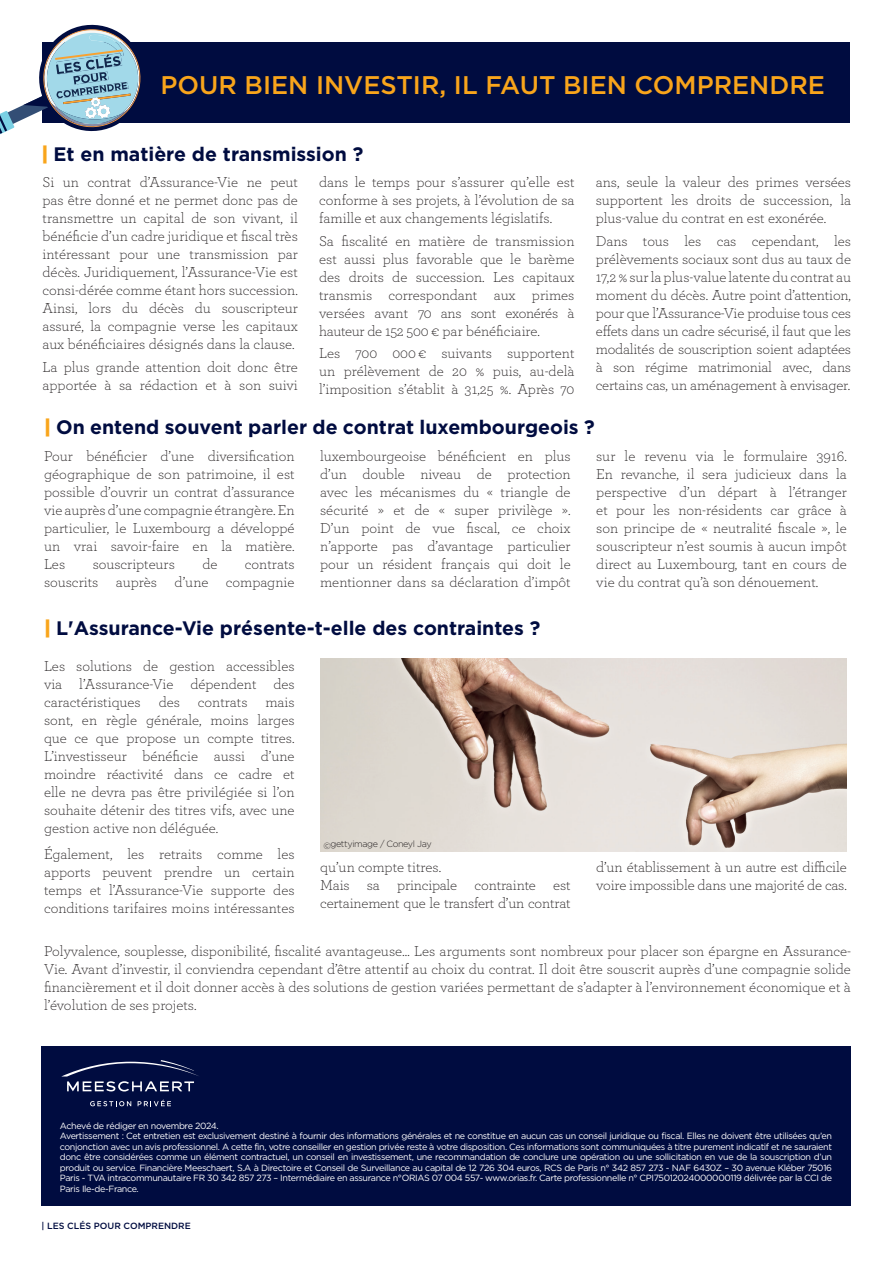
<style>
.page{position:relative;width:893px;height:1263px;background:#fff}
.page>*{position:absolute;margin:0;border:0;box-sizing:border-box;transform-origin:0 0}
.t1{font:500 25.5px "Gotham HTF";color:#f9a51b}
.t2{font:700 19.5px "Gotham HTF";color:#000c40}
.t3{font:300 15px/18px "Archer Pro";letter-spacing:-.005em;color:#231f20;text-align:justify}
.t4{font:9px/10.5px "Gotham HTF";letter-spacing:-.04em;color:#fff}
.t5{font:500 9px "Gotham HTF";color:#000c40}
.t6{font:300 9px "Gotham HTF";letter-spacing:-.04em;color:#231f20}
.s1{font-weight:900;color:#f9a51b}
</style>
<div class="page">
<div style="left:43px;top:43px;width:807px;height:80px;background:#000c40"></div>
<svg style="left:0;top:24px;width:152px;height:111px"></svg>
<div style="left:41px;top:1046px;width:809px;height:160px;background:#000c40"></div>
<svg style="left:90px;top:1101px;width:41px;height:5px"></svg>
<svg style="left:138px;top:1099px;width:33px;height:7px"></svg>
<svg style="left:61px;top:1060px;width:138px;height:31px"></svg>
<img style="left:320px;top:659px;width:527px;height:192px">
<h1 class="t1" style="left:161px;top:70px;width:666px">POUR BIEN INVESTIR, IL FAUT BIEN COMPRENDRE</h1>
<h2 class="t2" style="left:41px;top:143px;width:323px"><span class="s1">|</span> Et en matière de transmission ?</h2>
<p class="t3" style="left:43px;top:173px;width:257px">Si un contrat d’Assurance-Vie ne peut pas être donné et ne permet donc pas de transmettre un capital de son vivant, il bénéficie d’un cadre juridique et fiscal très intéressant pour une transmission par décès. Juridiquement, l’Assurance-Vie est consi-dérée comme étant hors succession.<br>Ainsi, lors du décès du souscripteur assuré, la compagnie verse les capitaux aux bénéficiaires désignés dans la clause.</p>
<p class="t3" style="left:43px;top:357px;width:257px">La plus grande attention doit donc être apportée à sa rédaction et à son suivi</p>
<p class="t3" style="left:319px;top:173px;width:257px">dans le temps pour s’assurer qu’elle est conforme à ses projets, à l’évolution de sa famille et aux changements législatifs.</p>
<p class="t3" style="left:319px;top:231px;width:257px">Sa fiscalité en matière de transmission est aussi plus favorable que le barème des droits de succession. Les capitaux transmis correspondant aux primes versées avant 70 ans sont exonérés à hauteur de 152 500 € par bénéficiaire.</p>
<p class="t3" style="left:319px;top:343px;width:257px">Les 700 000 € suivants supportent un prélèvement de 20 % puis, au-delà l’imposition s’établit à 31,25 %. Après 70</p>
<p class="t3" style="left:596px;top:173px;width:257px">ans, seule la valeur des primes versées supportent les droits de succession, la plus-value du contrat en est exonérée.</p>
<p class="t3" style="left:596px;top:231px;width:257px">Dans tous les cas cependant, les prélèvements sociaux sont dus au taux de 17,2 % sur la plus-value latente du contrat au moment du décès. Autre point d’attention, pour que l’Assurance-Vie produise tous ces effets dans un cadre sécurisé, il faut que les modalités de souscription soient adaptées à son régime matrimonial avec, dans certains cas, un aménagement à envisager.</p>
<h2 class="t2" style="left:44px;top:415px;width:552px"><span class="s1">|</span> On entend souvent parler de contrat luxembourgeois ?</h2>
<p class="t3" style="left:44px;top:447px;width:252px">Pour bénéficier d’une diversification géographique de son patrimoine, il est possible d’ouvrir un contrat d’assurance vie auprès d’une compagnie étrangère. En particulier, le Luxembourg a développé un vrai savoir-faire en la matière.<br>Les</p>
<p class="t3" style="left:93px;top:555px;width:84px">souscripteurs</p>
<p class="t3" style="left:202px;top:555px;width:17px">de</p>
<p class="t3" style="left:44px;top:555px;width:252px;text-align:right">contrats<br>souscrits auprès d’une compagnie</p>
<p class="t3" style="left:320px;top:447px;width:252px">luxembourgeoise bénéficient en plus d’un double niveau de protection avec les mécanismes du « triangle de sécurité » et de « super privilège ».<br>D’un point de vue fiscal, ce choix n’apporte pas d’avantage particulier pour un résident français qui doit le mentionner dans sa déclaration d’impôt</p>
<p class="t3" style="left:596px;top:447px;width:252px">sur le revenu via le formulaire 3916.<br>En revanche, il sera judicieux dans la perspective d’un départ à l’étranger et pour les non-résidents car grâce à son principe de « neutralité fiscale », le souscripteur n’est soumis à aucun impôt direct au Luxembourg, tant en cours de vie du contrat qu’à son dénouement.</p>
<h2 class="t2" style="left:44px;top:616px;width:498px"><span class="s1">|</span> L'Assurance-Vie présente-t-elle des contraintes ?</h2>
<p class="t3" style="left:44px;top:656px;width:252px">Les solutions de gestion accessibles via l’Assurance-Vie dépendent des caractéristiques des contrats mais sont, en règle générale, moins larges que ce que propose un compte titres.<br>L’investisseur bénéficie aussi d’une moindre réactivité dans ce cadre et elle ne devra pas être privilégiée si l’on souhaite détenir des titres vifs, avec une gestion active non déléguée.</p>
<p class="t3" style="left:44px;top:844px;width:252px">Également, les retraits comme les apports peuvent prendre un certain temps et l’Assurance-Vie supporte des conditions tarifaires moins intéressantes</p>
<p class="t6" style="left:323px;top:839px;width:110px">©gettyimage / Coneyl Jay</p>
<p class="t3" style="left:320px;top:857px;width:252px;text-align:left">qu’un compte titres.<br>Mais sa principale contrainte est certainement que le transfert d’un contrat</p>
<p class="t3" style="left:596px;top:857px;width:252px">d’un établissement à un autre est difficile voire impossible dans une majorité de cas.</p>
<p class="t3" style="left:44px;top:941px;width:809px">Polyvalence, souplesse, disponibilité, fiscalité avantageuse… Les arguments sont nombreux pour placer son épargne en Assurance-Vie. Avant d’investir, il conviendra cependant d’être attentif au choix du contrat. Il doit être souscrit auprès d’une compagnie solide financièrement et il doit donner accès à des solutions de gestion variées permettant de s’adapter à l’environnement économique et à l’évolution de ses projets.</p>
<p class="t4" style="left:60px;top:1120px;width:774px">Achevé de rédiger en novembre 2024.<br>Avertissement : Cet entretien est exclusivement destiné à fournir des informations générales et ne constitue en aucun cas un conseil juridique ou fiscal. Elles ne doivent être utilisées qu’en conjonction avec un avis professionnel. A cette fin, votre conseiller en gestion privée reste à votre disposition. Ces informations sont communiquées à titre purement indicatif et ne sauraient donc être considérées comme un élément contractuel, un conseil en investissement, une recommandation de conclure une opération ou une sollicitation en vue de la souscription d’un produit ou service. Financière Meeschaert, S.A à Directoire et Conseil de Surveillance au capital de 12 726 304 euros, RCS de Paris n° 342 857 273 - NAF 6430Z – 30 avenue Kléber 75016<br>Paris - TVA intracommunautaire FR 30 342 857 273 – Intermédiaire en assurance n°ORIAS 07 004 557- www.orias.fr. Carte professionnelle n° CPI75012024000000119 délivrée par la CCI de Paris Ile-de-France.</p>
<p class="t5" style="left:41px;top:1220px;width:151px">| LES CLÉS POUR COMPRENDRE</p>
</div>
